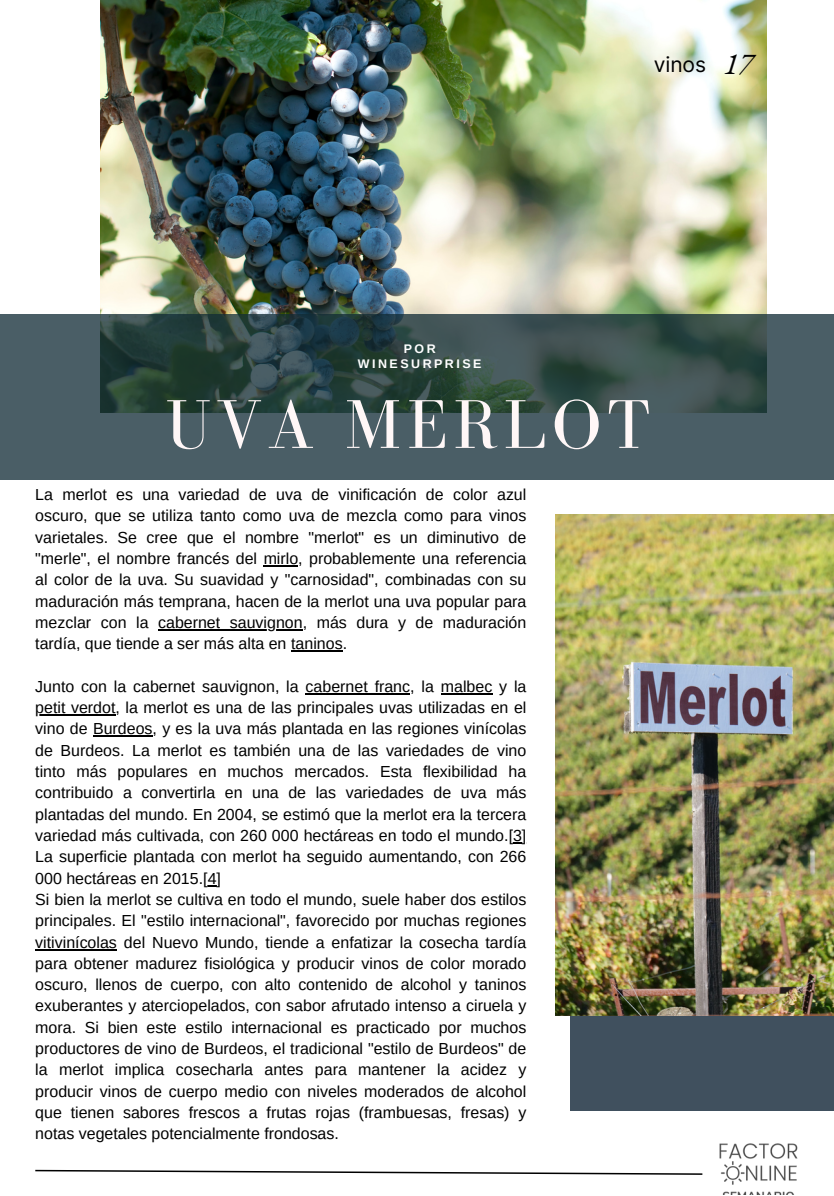
<style>
.page{position:relative;width:834px;height:1196px;background:#fff}
.page>*{position:absolute;margin:0;border:0;box-sizing:border-box;transform-origin:0 0}
.t1{font:71px "Bodoni FLF";letter-spacing:.08em;color:#fff7f7}
.t2{font:italic 30.6px "EB Garamond";color:#000}
.t3{font:21px "Inter";letter-spacing:-.005em;color:#000}
.t4{font:16px/21.4px "Arimo";color:#000;text-align:justify}
.t5{font:700 12.4px "Arimo";letter-spacing:.2em;color:#fff}
</style>
<div class="page">
<img style="left:719px;top:1143px;width:79px;height:51px">
<svg style="left:35px;top:1169px;width:668px;height:6px"></svg>
<img style="left:100px;top:0;width:667px;height:314px">
<svg style="left:0;top:314px;width:833px;height:166px;background:#3d5355"></svg>
<div style="left:570px;top:979px;width:263px;height:131px;background:#40505e"></div>
<img style="left:556px;top:515px;width:277px;height:500px">
<hr style="left:264px;top:565px;width:34px;height:1px;background:#000">
<hr style="left:158px;top:629px;width:145px;height:1px;background:#000">
<hr style="left:291px;top:650px;width:52px;height:2px;background:#000">
<hr style="left:306px;top:693px;width:104px;height:1px;background:#000">
<hr style="left:441px;top:693px;width:51px;height:1px;background:#000">
<hr style="left:35px;top:714px;width:80px;height:1px;background:#000">
<hr style="left:93px;top:735px;width:60px;height:2px;background:#000">
<hr style="left:35px;top:948px;width:82px;height:2px;background:#000">
<p class="t3" style="left:654px;top:52px;width:54px">vinos</p>
<p class="t2" style="left:724px;top:44px;width:31px">17</p>
<p class="t5" style="left:404px;top:341px;width:33px">POR</p>
<p class="t5" style="left:358px;top:357px;width:125px">WINESURPRISE</p>
<p class="t1" style="left:166px;top:386px;width:486px">UVA MERLOT</p>
<p class="t4" style="left:35px;top:484px;width:493px">La merlot es una variedad de uva de vinificación de color azul oscuro, que se utiliza tanto como uva de mezcla como para vinos varietales. Se cree que el nombre "merlot" es un diminutivo de "merle", el nombre francés del mirlo, probablemente una referencia al color de la uva. Su suavidad y "carnosidad", combinadas con su maduración más temprana, hacen de la merlot una uva popular para mezclar con la cabernet sauvignon, más dura y de maduración tardía, que tiende a ser más alta en taninos.</p>
<p class="t4" style="left:35px;top:675px;width:493px">Junto con la cabernet sauvignon, la cabernet franc, la malbec y la petit verdot, la merlot es una de las principales uvas utilizadas en el vino de Burdeos, y es la uva más plantada en las regiones vinícolas de Burdeos. La merlot es también una de las variedades de vino tinto más populares en muchos mercados. Esta flexibilidad ha contribuido a convertirla en una de las variedades de uva más plantadas del mundo. En 2004, se estimó que la merlot era la tercera variedad más cultivada, con 260 000 hectáreas en todo el mundo.[3] La superficie plantada con merlot ha seguido aumentando, con 266<br>000 hectáreas en 2015.[4]</p>
<p class="t4" style="left:35px;top:888px;width:493px">Si bien la merlot se cultiva en todo el mundo, suele haber dos estilos principales. El "estilo internacional", favorecido por muchas regiones vitivinícolas del Nuevo Mundo, tiende a enfatizar la cosecha tardía para obtener madurez fisiológica y producir vinos de color morado oscuro, llenos de cuerpo, con alto contenido de alcohol y taninos exuberantes y aterciopelados, con sabor afrutado intenso a ciruela y mora. Si bien este estilo internacional es practicado por muchos productores de vino de Burdeos, el tradicional "estilo de Burdeos" de la merlot implica cosecharla antes para mantener la acidez y producir vinos de cuerpo medio con niveles moderados de alcohol que tienen sabores frescos a frutas rojas (frambuesas, fresas) y notas vegetales potencialmente frondosas.</p>
</div>
